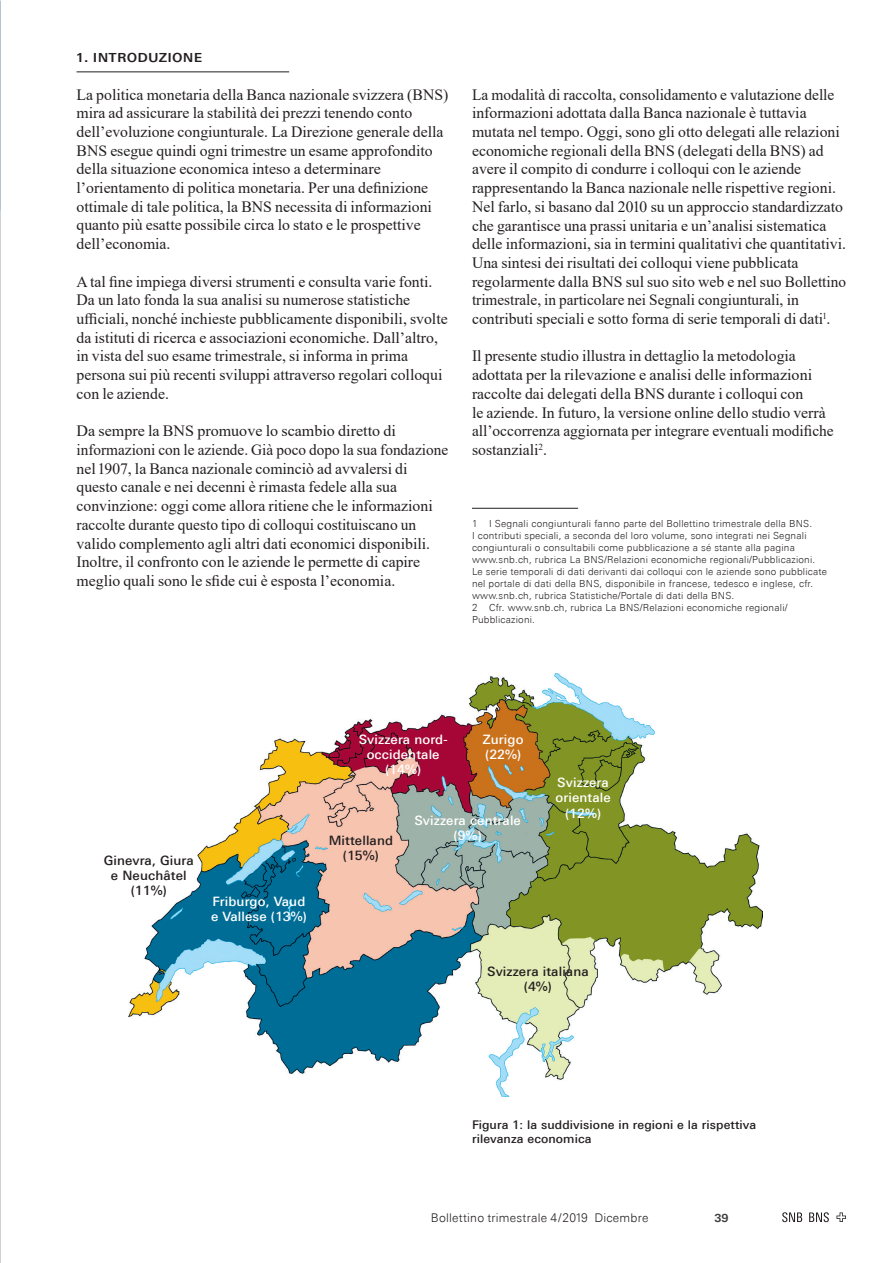
<style>
.page{position:relative;width:893px;height:1263px;background:#fff}
.page>*{position:absolute;margin:0;border:0;box-sizing:border-box;transform-origin:0 0}
.t1{font:500 16.5px "Univers Next Pro";color:#231f20}
.t2{font:15.75px/18.8px "Times New Roman";color:#231f20}
.t3{font:500 12.9px/15.1px "Univers Next Pro";letter-spacing:.01em;color:#fff;text-align:center}
.t4{font:500 12.9px/15.1px "Univers Next Pro";letter-spacing:.01em;color:#231f20;text-align:center}
.t5{font:500 12px/14.1px "Univers Next Pro";letter-spacing:.01em;color:#231f20}
.t6{font:300 12px "Univers Next Pro";letter-spacing:.02em;color:#231f20}
.t7{font:700 11.25px "Univers Next Pro";color:#3e3e3f}
.t8{font:300 9.75px/12px "Univers Next Pro";letter-spacing:.02em;color:#231f20}
</style>
<div class="page">
<svg style="left:836px;top:1212px;width:10px;height:10px"></svg>
<svg style="left:782px;top:1212px;width:20px;height:10px"></svg>
<svg style="left:809px;top:1212px;width:20px;height:10px"></svg>
<svg style="left:0;top:0;width:1px;height:211px"></svg>
<hr style="left:77px;top:71px;width:212px;height:1px;background:#231f20">
<hr style="left:472px;top:508px;width:106px;height:1px;background:#231f20">
<img style="left:129px;top:674px;width:634px;height:422px">
<p class="t1" style="left:77px;top:46px;width:32px">1. Introduzione</p>
<p class="t2" style="left:77px;top:84px;width:373px">La politica monetaria della Banca nazionale svizzera (BNS) mira ad assicurare la stabilità dei prezzi tenendo conto dell’evoluzione congiunturale. La Direzione generale della BNS esegue quindi ogni trimestre un esame approfondito della situazione economica inteso a determinare l’orientamento di politica monetaria. Per una definizione ottimale di tale politica, la BNS necessita di informazioni quanto più esatte possibile circa lo stato e le prospettive dell’economia.</p>
<p class="t2" style="left:77px;top:271px;width:373px">A tal fine impiega diversi strumenti e consulta varie fonti.<br>Da un lato fonda la sua analisi su numerose statistiche ufficiali, nonché inchieste pubblicamente disponibili, svolte da istituti di ricerca e associazioni economiche. Dall’altro, in vista del suo esame trimestrale, si informa in prima persona sui più recenti sviluppi attraverso regolari colloqui con le aziende.</p>
<p class="t2" style="left:77px;top:421px;width:373px">Da sempre la BNS promuove lo scambio diretto di informazioni con le aziende. Già poco dopo la sua fondazione nel 1907, la Banca nazionale cominciò ad avvalersi di questo canale e nei decenni è rimasta fedele alla sua convinzione: oggi come allora ritiene che le informazioni raccolte durante questo tipo di colloqui costituiscano un valido complemento agli altri dati economici disponibili.<br>Inoltre, il confronto con le aziende le permette di capire meglio quali sono le sfide cui è esposta l’economia.</p>
<p class="t2" style="left:472px;top:84px;width:375px">La modalità di raccolta, consolidamento e valutazione delle informazioni adottata dalla Banca nazionale è tuttavia mutata nel tempo. Oggi, sono gli otto delegati alle relazioni economiche regionali della BNS (delegati della BNS) ad avere il compito di condurre i colloqui con le aziende rappresentando la Banca nazionale nelle rispettive regioni.<br>Nel farlo, si basano dal 2010 su un approccio standardizzato che garantisce una prassi unitaria e un’analisi sistematica delle informazioni, sia in termini qualitativi che quantitativi.<br>Una sintesi dei risultati dei colloqui viene pubblicata regolarmente dalla BNS sul suo sito web e nel suo Bollettino trimestrale, in particolare nei Segnali congiunturali, in contributi speciali e sotto forma di serie temporali di dati<sup>1</sup>.</p>
<p class="t2" style="left:472px;top:346px;width:363px">Il presente studio illustra in dettaglio la metodologia adottata per la rilevazione e analisi delle informazioni raccolte dai delegati della BNS durante i colloqui con<br>le aziende. In futuro, la versione online dello studio verrà all’occorrenza aggiornata per integrare eventuali modifiche sostanziali<sup>2</sup>.</p>
<p class="t8" style="left:472px;top:518px;width:357px">1 I Segnali congiunturali fanno parte del Bollettino trimestrale della BNS.<br>I contributi speciali, a seconda del loro volume, sono integrati nei Segnali congiunturali o consultabili come pubblicazione a sé stante alla pagina www.snb.ch, rubrica La BNS/Relazioni economiche regionali/Pubblicazioni.<br>Le serie temporali di dati derivanti dai colloqui con le aziende sono pubblicate nel portale di dati della BNS, disponibile in francese, tedesco e inglese, cfr. www.snb.ch, rubrica Statistiche/Portale di dati della BNS.<br>2 Cfr. www.snb.ch, rubrica La BNS/Relazioni economiche regionali/ Pubblicazioni.</p>
<p class="t4" style="left:104px;top:852px;width:92px">Ginevra, Giura e Neuchâtel (11%)</p>
<p class="t3" style="left:211px;top:893px;width:97px;text-align:left">Friburgo, Vaud e Vallese (13%)</p>
<p class="t3" style="left:359px;top:732px;width:90px">Svizzera nord&shy;occidentale (14%)</p>
<p class="t3" style="left:483px;top:732px;width:42px;text-align:left">Zurigo (22%)</p>
<p class="t4" style="left:329px;top:833px;width:66px">Mittelland (15%)</p>
<p class="t3" style="left:414px;top:812px;width:108px">Svizzera centrale (9%)</p>
<p class="t3" style="left:555px;top:775px;width:57px">Svizzera orientale (12%)</p>
<p class="t4" style="left:487px;top:964px;width:103px">Svizzera italiana (4%)</p>
<p class="t5" style="left:472px;top:1117px;width:286px">Figura 1: la suddivisione in regioni e la rispettiva rilevanza economica</p>
<p class="t6" style="left:431px;top:1211px;width:219px">Bollettino trimestrale 4/2019 Dicembre</p>
<p class="t7" style="left:714px;top:1211px;width:16px">39</p>
</div>
